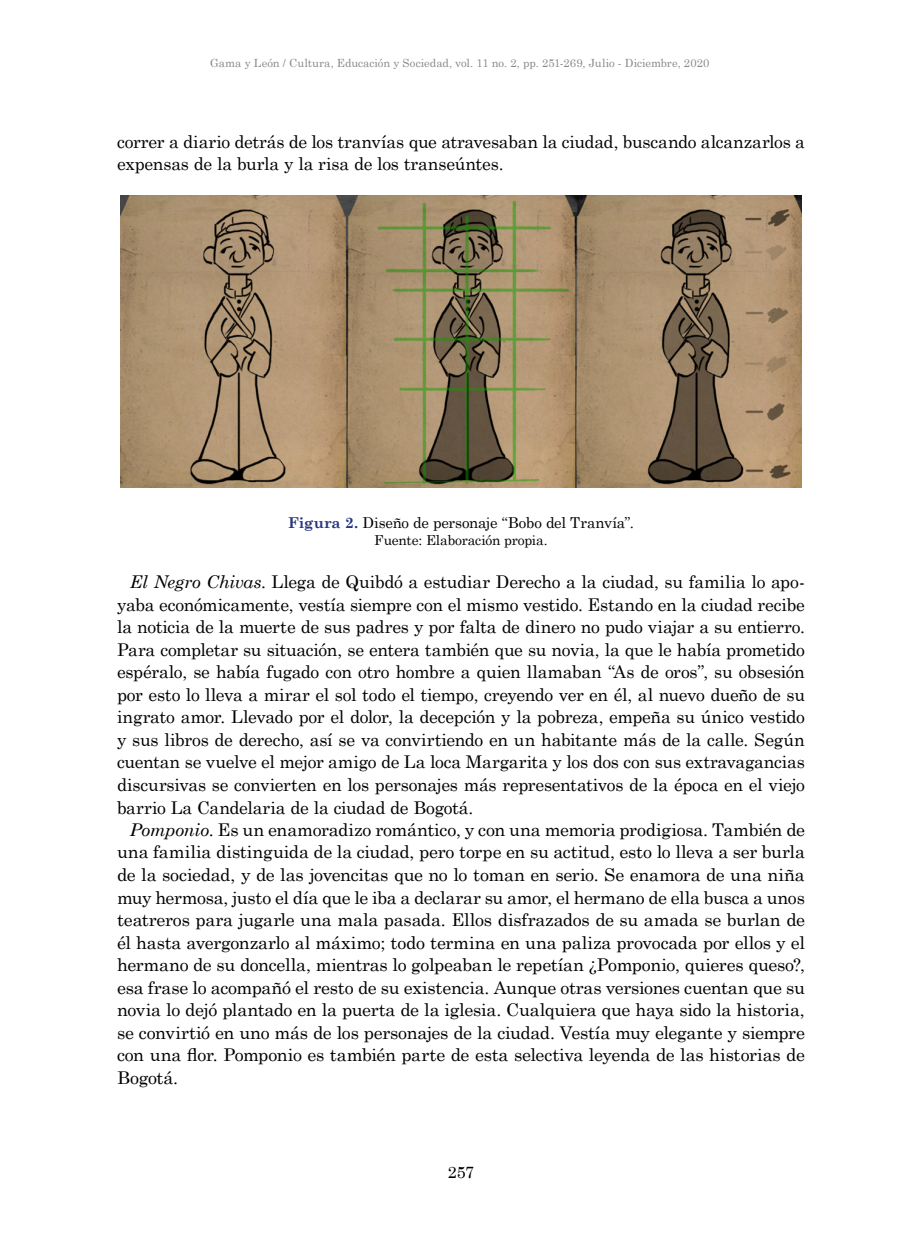
<style>
.page{position:relative;width:922px;height:1241px;background:#fff}
.page>*{position:absolute;margin:0;border:0;box-sizing:border-box;transform-origin:0 0}
.t1{font:17.5px/22.5px "Century Schoolbook";letter-spacing:-.01em;color:#000;text-align:justify}
.t2{font:16.25px "Century Schoolbook";color:#000}
.t3{font:15px "Century Schoolbook";letter-spacing:-.01em;color:#000}
.t4{font:13.75px "Century Schoolbook";letter-spacing:-.015em;color:#000}
.t5{font:11.25px "Century Schoolbook";letter-spacing:.005em;color:#888}
.s1{font-weight:700;color:#283583}
.s2{font-style:italic}
</style>
<div class="page">
<img style="left:121px;top:195px;width:679px;height:292px">
<p class="t5" style="left:210px;top:54px;width:501px">Gama y León / Cultura, Educación y Sociedad, vol. 11 no. 2, pp. 251-269, Julio - Diciembre, 2020</p>
<p class="t1" style="left:117px;top:129px;width:689px">correr a diario detrás de los tranvías que atravesaban la ciudad, buscando alcanzarlos a expensas de la burla y la risa de los transeúntes.</p>
<p class="t3" style="left:288px;top:510px;width:347px"><span class="s1">Figura 2.</span> Diseño de personaje “Bobo del Tranvía”.</p>
<p class="t4" style="left:374px;top:528px;width:175px">Fuente: Elaboración propia.</p>
<p class="t1" style="left:117px;top:569px;width:689px;text-indent:13px"><span class="s2">El Negro Chivas</span>. Llega de Quibdó a estudiar Derecho a la ciudad, su familia lo apo&shy;yaba económicamente, vestía siempre con el mismo vestido. Estando en la ciudad recibe la noticia de la muerte de sus padres y por falta de dinero no pudo viajar a su entierro.<br>Para completar su situación, se entera también que su novia, la que le había prometido espéralo, se había fugado con otro hombre a quien llamaban “As de oros”, su obsesión por esto lo lleva a mirar el sol todo el tiempo, creyendo ver en él, al nuevo dueño de su ingrato amor. Llevado por el dolor, la decepción y la pobreza, empeña su único vestido y sus libros de derecho, así se va convirtiendo en un habitante más de la calle. Según cuentan se vuelve el mejor amigo de La loca Margarita y los dos con sus extravagancias discursivas se convierten en los personajes más representativos de la época en el viejo barrio La Candelaria de la ciudad de Bogotá.</p>
<p class="t1" style="left:117px;top:816px;width:689px;text-indent:13px"><span class="s2">Pomponio</span>. Es un enamoradizo romántico, y con una memoria prodigiosa. También de una familia distinguida de la ciudad, pero torpe en su actitud, esto lo lleva a ser burla de la sociedad, y de las jovencitas que no lo toman en serio. Se enamora de una niña muy hermosa, justo el día que le iba a declarar su amor, el hermano de ella busca a unos teatreros para jugarle una mala pasada. Ellos disfrazados de su amada se burlan de él hasta avergonzarlo al máximo; todo termina en una paliza provocada por ellos y el hermano de su doncella, mientras lo golpeaban le repetían ¿Pomponio, quieres queso?, esa frase lo acompañó el resto de su existencia. Aunque otras versiones cuentan que su novia lo dejó plantado en la puerta de la iglesia. Cualquiera que haya sido la historia, se convirtió en uno más de los personajes de la ciudad. Vestía muy elegante y siempre con una flor. Pomponio es también parte de esta selectiva leyenda de las historias de Bogotá.</p>
<p class="t2" style="left:447px;top:1158px;width:28px">257</p>
</div>
